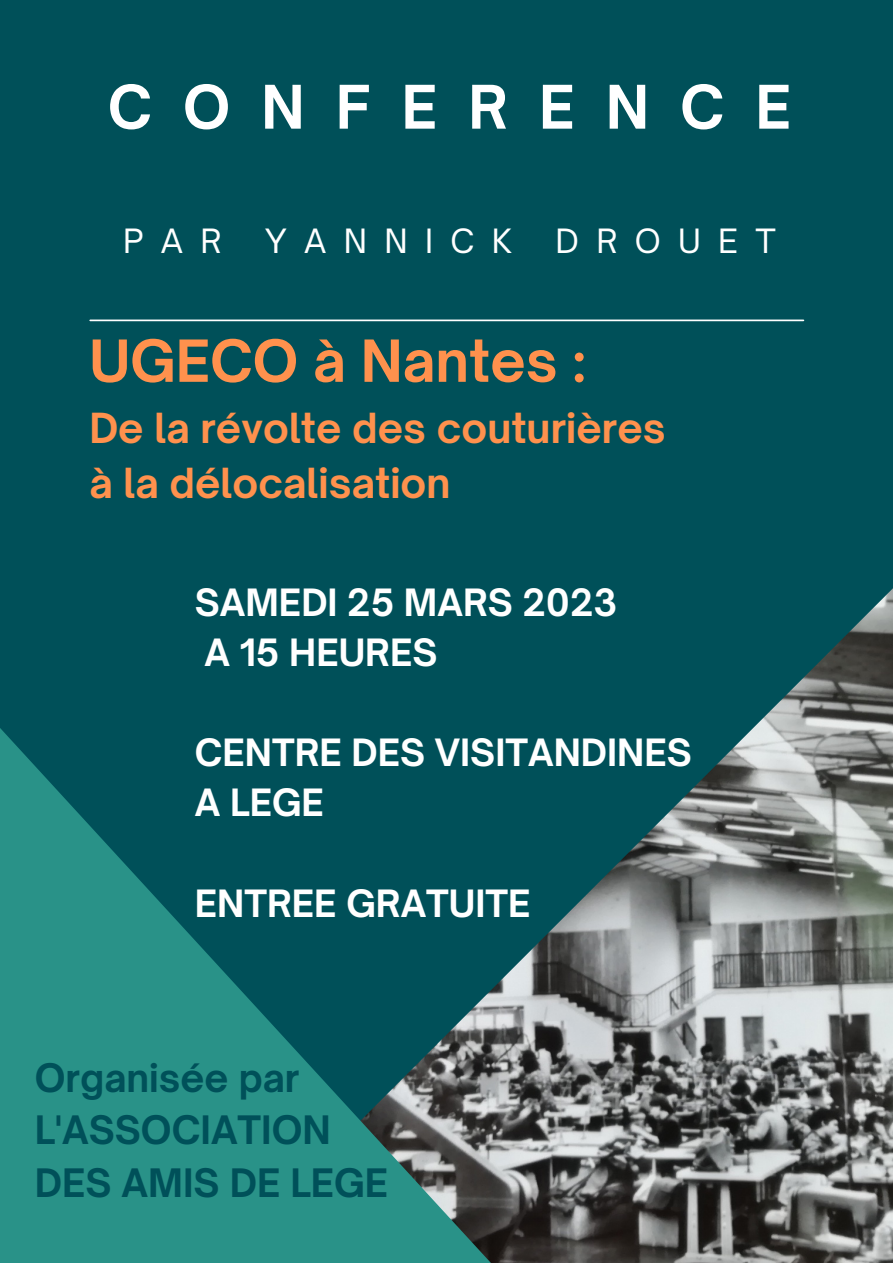
<style>
.page{position:relative;width:893px;height:1263px;background:#005059}
.page>*{position:absolute;margin:0;border:0;box-sizing:border-box;transform-origin:0 0}
.t1{font:700 57.53px "Open Sauce One";letter-spacing:.54em;color:#fff}
.t2{font:700 55.5px "Open Sauce One";color:#ff914d}
.t3{font:700 39.67px/55.1px "Open Sauce One";color:#ff914d}
.t4{font:700 37.5px/52.3px "Open Sauce One";color:#005059}
.t5{font:700 36px/50.1px "Open Sauce One";color:#fff}
.t6{font:32.03px "Open Sauce One";letter-spacing:.54em;color:#fff}
</style>
<div class="page">
<img style="left:491px;top:588px;width:402px;height:675px">
<hr style="left:90px;top:319px;width:713px;height:2px;background:#fff">
<svg style="left:0;top:728px;width:491px;height:535px"></svg>
<div style="left:0;top:880px;width:35px;height:383px;background:#299288"></div>
<h1 class="t1" style="left:108px;top:71px;width:684px">CONFERENCE</h1>
<p class="t6" style="left:123px;top:221px;width:100px">PAR</p>
<p class="t6" style="left:265px;top:221px;width:248px">YANNICK</p>
<p class="t6" style="left:555px;top:221px;width:222px">DROUET</p>
<h2 class="t2" style="left:89px;top:326px;width:498px">UGECO à Nantes :</h2>
<p class="t3" style="left:89px;top:400px;width:578px">De la révolte des couturières à la délocalisation</p>
<p class="t5" style="left:195px;top:577px;width:424px">SAMEDI 25 MARS 2023<br>A 15 HEURES</p>
<p class="t5" style="left:195px;top:727px;width:498px">CENTRE DES VISITANDINES<br>A LEGE</p>
<p class="t5" style="left:195px;top:878px;width:337px">ENTREE GRATUITE</p>
<p class="t4" style="left:35px;top:1051px;width:355px">Organisée par<br>L'ASSOCIATION<br>DES AMIS DE LEGE</p>
</div>
